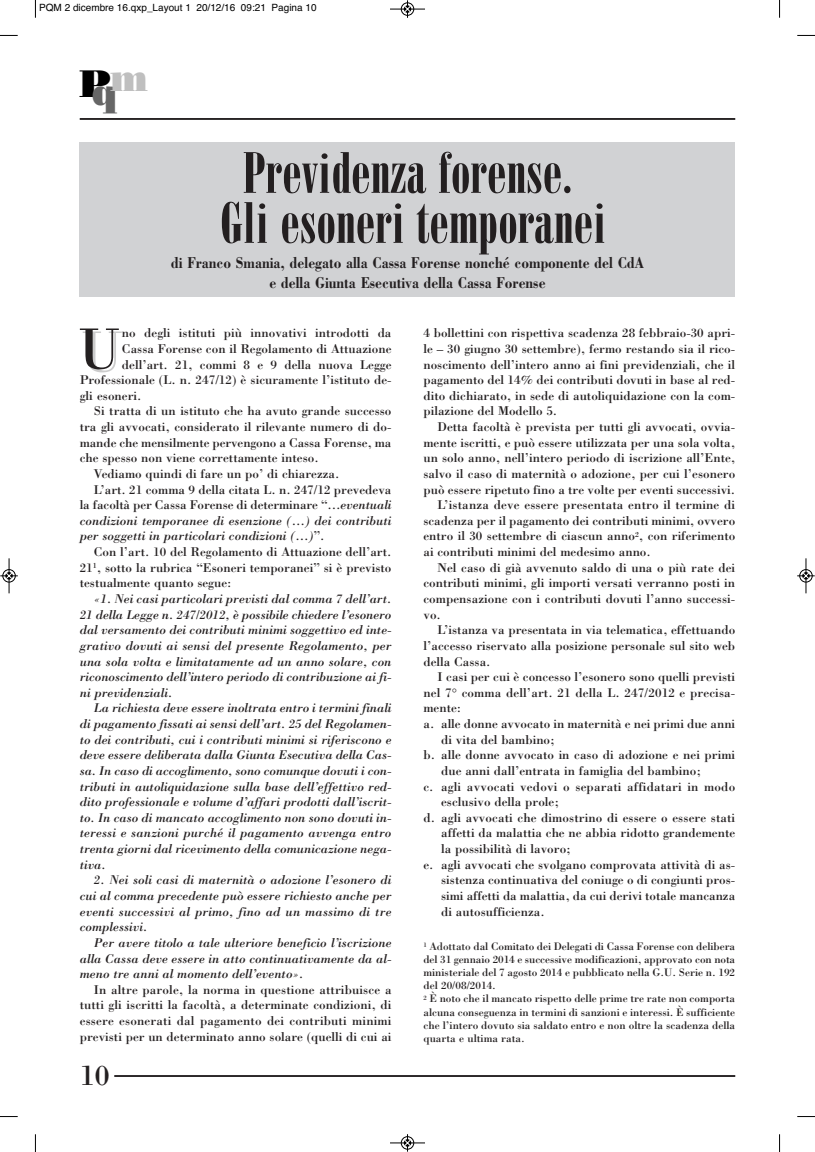
<style>
.page{position:relative;width:815px;height:1152px;background:#fff}
.page>*{position:absolute;margin:0;border:0;box-sizing:border-box;transform-origin:0 0}
.t1{font:59.88px "Bodoni";color:#231f20;scale:.94 1}
.t2{font:56.25px/50px "Bodoni Poster Compressed";color:#231f20;text-align:center;scale:1.05 1}
.t3{font:38.38px "Bodoni Poster";color:#000}
.t4{font:30px "Bodoni";color:#231f20}
.t5{font:700 16.25px/20px "Bodoni";color:#231f20;text-align:center;scale:.85 1}
.t6{font:13.12px/15.6px "Bodoni";color:#231f20;text-align:justify}
.t7{font:italic 13.12px/15.6px "Bodoni";color:#231f20;text-align:justify}
.t8{font:11.25px/13.1px "Bodoni";color:#231f20}
.t9{font:10px "Helvetica";color:#000}
.s1{color:#666}
.s2{color:#bfbfbf}
.s3{font-style:italic}
.s4{font-style:normal}
.s5{color:#2d2a29}
</style>
<div class="page">
<hr style="left:80px;top:118px;width:655px;height:2px;background:#231f20">
<hr style="left:114px;top:1075px;width:621px;height:2px;background:#231f20">
<div style="left:80px;top:142px;width:655px;height:155px;background:#d1d2d4"></div>
<svg style="left:35px;top:0;width:1px;height:18px"></svg>
<svg style="left:0;top:35px;width:18px;height:1px"></svg>
<svg style="left:779px;top:0;width:1px;height:18px"></svg>
<svg style="left:797px;top:35px;width:18px;height:1px"></svg>
<svg style="left:35px;top:1134px;width:1px;height:18px"></svg>
<svg style="left:0;top:1116px;width:18px;height:1px"></svg>
<svg style="left:779px;top:1134px;width:1px;height:18px"></svg>
<svg style="left:797px;top:1116px;width:18px;height:1px"></svg>
<div style="left:401px;top:2px;width:13px;height:14px;border:1px solid #fff;border-radius:50%"></div>
<hr style="left:390px;top:9px;width:35px;height:1px;background:#000">
<div style="left:401px;top:3px;width:13px;height:12px;border:1px solid #000;border-radius:50%"></div>
<svg style="left:404px;top:0;width:7px;height:18px"></svg>
<hr style="left:390px;top:1142px;width:35px;height:1px;background:#000">
<div style="left:401px;top:1136px;width:13px;height:13px;border:1px solid #000;border-radius:50%"></div>
<svg style="left:404px;top:1134px;width:7px;height:17px"></svg>
<div style="left:2px;top:569px;width:14px;height:13px;border:1px solid #fff;border-radius:50%"></div>
<hr style="left:9px;top:558px;width:1px;height:35px;background:#000">
<div style="left:3px;top:569px;width:12px;height:13px;border:1px solid #000;border-radius:50%"></div>
<svg style="left:0;top:572px;width:18px;height:7px"></svg>
<div style="left:799px;top:569px;width:14px;height:13px;border:1px solid #fff;border-radius:50%"></div>
<hr style="left:806px;top:558px;width:1px;height:35px;background:#000">
<div style="left:800px;top:569px;width:12px;height:13px;border:1px solid #000;border-radius:50%"></div>
<svg style="left:797px;top:572px;width:18px;height:7px"></svg>
<p class="t9" style="left:39px;top:2px;width:279px">PQM 2 dicembre 16.qxp_Layout 1 20/12/16 09:21 Pagina 10</p>
<h3 class="t3" style="left:80px;top:61px;width:70px">P<span class="s1">q</span><span class="s2">m</span></h3>
<h2 class="t2" style="left:220px;top:153px;width:370px">Previdenza forense.<br>Gli esoneri temporanei</h2>
<p class="t5" style="left:171px;top:253px;width:558px">di Franco Smania, delegato alla Cassa Forense nonché componente del CdA e della Giunta Esecutiva della Cassa Forense</p>
<h1 class="t1" style="left:79px;top:313px;width:45px">U</h1>
<p class="t6" style="left:122px;top:325px;width:271px">no degli istituti più innovativi introdotti da</p>
<p class="t6" style="left:122px;top:340px;width:271px">Cassa Forense con il Regolamento di Attuazione</p>
<p class="t6" style="left:122px;top:356px;width:271px">dell’art. 21, commi 8 e 9 della nuova Legge</p>
<p class="t6" style="left:80px;top:372px;width:313px">Professionale (L. n. 247/12) è sicuramente l’istituto de-</p>
<p class="t6" style="left:80px;top:387px;width:63px">gli esoneri.</p>
<p class="t6" style="left:94px;top:403px;width:299px">Si tratta di un istituto che ha avuto grande successo</p>
<p class="t6" style="left:80px;top:419px;width:313px">tra gli avvocati, considerato il rilevante numero di do-</p>
<p class="t6" style="left:80px;top:434px;width:313px">mande che mensilmente pervengono a Cassa Forense, ma</p>
<p class="t6" style="left:80px;top:450px;width:241px">che spesso non viene correttamente inteso.</p>
<p class="t6" style="left:94px;top:465px;width:247px">Vediamo quindi di fare un po’ di chiarezza.</p>
<p class="t6" style="left:94px;top:481px;width:299px">L’art. 21 comma 9 della citata L. n. 247/12 prevedeva</p>
<p class="t6" style="left:80px;top:497px;width:313px">la facoltà per Cassa Forense di determinare “…<span class="s3">eventuali</span></p>
<p class="t7" style="left:80px;top:512px;width:313px">condizioni temporanee di esenzione (…) dei contributi</p>
<p class="t7" style="left:80px;top:528px;width:246px">per soggetti in particolari condizioni (…)<span class="s4">”.</span></p>
<p class="t6" style="left:94px;top:544px;width:299px">Con l’art. 10 del Regolamento di Attuazione dell’art.</p>
<p class="t6" style="left:80px;top:559px;width:313px">21<sup>1</sup>, sotto la rubrica “Esoneri temporanei” si è previsto</p>
<p class="t6" style="left:80px;top:575px;width:153px">testualmente quanto segue:</p>
<p class="t7" style="left:80px;top:590px;width:313px;text-indent:14px">«1. Nei casi particolari previsti dal comma 7 dell’art.<br>21 della Legge n. 247/2012, è possibile chiedere l’esonero dal versamento dei contributi minimi soggettivo ed inte&shy;grativo dovuti ai sensi del presente Regolamento, per una sola volta e limitatamente ad un anno solare, con riconoscimento dell’intero periodo di contribuzione ai fi&shy;ni previdenziali.</p>
<p class="t7" style="left:80px;top:700px;width:313px;text-indent:14px">La richiesta deve essere inoltrata entro i termini finali di pagamento fissati ai sensi dell’art. 25 del Regolamen&shy;to dei contributi, cui i contributi minimi si riferiscono e deve essere deliberata dalla Giunta Esecutiva della Cas&shy;sa. In caso di accoglimento, sono comunque dovuti i con&shy;tributi in autoliquidazione sulla base dell’effettivo red&shy;dito professionale e volume d’affari prodotti dall’iscrit&shy;to. In caso di mancato accoglimento non sono dovuti in&shy;teressi e sanzioni purché il pagamento avvenga entro trenta giorni dal ricevimento della comunicazione nega&shy;tiva.</p>
<p class="t7" style="left:80px;top:872px;width:313px;text-indent:14px">2. Nei soli casi di maternità o adozione l’esonero di cui al comma precedente può essere richiesto anche per eventi successivi al primo, fino ad un massimo di tre complessivi.</p>
<p class="t7" style="left:80px;top:934px;width:313px;text-indent:14px">Per avere titolo a tale ulteriore beneficio l’iscrizione alla Cassa deve essere in atto continuativamente da al&shy;meno tre anni al momento dell’evento».</p>
<p class="t6" style="left:80px;top:981px;width:313px;text-indent:14px">In altre parole, la norma in questione attribuisce a tutti gli iscritti la facoltà, a determinate condizioni, di essere esonerati dal pagamento dei contributi minimi previsti per un determinato anno solare (quelli di cui ai</p>
<h3 class="t4" style="left:80px;top:1057px;width:31px">10</h3>
<p class="t6" style="left:423px;top:325px;width:313px">4 bollettini con rispettiva scadenza 28 febbraio-30 apri&shy;le – 30 giugno 30 settembre), fermo restando sia il rico&shy;noscimento dell’intero anno ai fini previdenziali, che il pagamento del 14% dei contributi dovuti in base al red&shy;dito dichiarato, in sede di autoliquidazione con la com&shy;pilazione del Modello 5.</p>
<p class="t6" style="left:438px;top:419px;width:299px">Detta facoltà è prevista per tutti gli avvocati, ovvia-</p>
<p class="t6" style="left:423px;top:434px;width:313px">mente iscritti, e può essere utilizzata per una sola volta,</p>
<p class="t6" style="left:423px;top:450px;width:313px">un solo anno, nell’intero periodo di iscrizione all’Ente,</p>
<p class="t6" style="left:423px;top:465px;width:313px">salvo il caso di maternità o adozione, per cui l’esonero</p>
<p class="t6" style="left:423px;top:481px;width:313px">può essere ripetuto fino a tre volte per eventi successivi.</p>
<p class="t6" style="left:438px;top:497px;width:299px">L’istanza deve essere presentata entro il termine di</p>
<p class="t6" style="left:423px;top:512px;width:313px">scadenza per il pagamento dei contributi minimi, ovvero</p>
<p class="t6" style="left:423px;top:528px;width:313px">entro il 30 settembre di ciascun anno<sup>2</sup>, con riferimento</p>
<p class="t6" style="left:423px;top:544px;width:229px">ai contributi minimi del medesimo anno.</p>
<p class="t6" style="left:438px;top:559px;width:299px">Nel caso di già avvenuto saldo di una o più rate dei</p>
<p class="t6" style="left:423px;top:575px;width:313px">contributi minimi, gli importi versati verranno posti in</p>
<p class="t6" style="left:423px;top:590px;width:313px">compensazione con i contributi dovuti l’anno successi-</p>
<p class="t6" style="left:423px;top:606px;width:19px">vo.</p>
<p class="t6" style="left:438px;top:622px;width:299px">L’istanza va presentata in via telematica, effettuando</p>
<p class="t6" style="left:423px;top:637px;width:313px">l’accesso riservato alla posizione personale sul sito web</p>
<p class="t6" style="left:423px;top:653px;width:69px">della Cassa.</p>
<p class="t6" style="left:438px;top:669px;width:299px">I casi per cui è concesso l’esonero sono quelli previsti</p>
<p class="t6" style="left:423px;top:684px;width:313px">nel 7° comma dell’art. 21 della L. 247/2012 e precisa-</p>
<p class="t6" style="left:423px;top:700px;width:39px">mente:</p>
<p class="t6" style="left:423px;top:715px;width:313px">a. alle donne avvocato in maternità e nei primi due anni</p>
<p class="t6" style="left:441px;top:731px;width:115px">di vita del bambino;</p>
<p class="t6" style="left:423px;top:747px;width:313px">b. alle donne avvocato in caso di adozione e nei primi</p>
<p class="t6" style="left:441px;top:762px;width:261px">due anni dall’entrata in famiglia del bambino;</p>
<p class="t6" style="left:423px;top:778px;width:313px">c. agli avvocati vedovi o separati affidatari in modo</p>
<p class="t6" style="left:441px;top:794px;width:119px">esclusivo della prole;</p>
<p class="t6" style="left:423px;top:809px;width:313px">d. agli avvocati che dimostrino di essere o essere stati</p>
<p class="t6" style="left:441px;top:825px;width:296px">affetti da malattia che ne abbia ridotto grandemente</p>
<p class="t6" style="left:441px;top:840px;width:131px">la possibilità di lavoro;</p>
<p class="t6" style="left:423px;top:856px;width:313px">e. agli avvocati che svolgano comprovata attività di as-</p>
<p class="t6" style="left:441px;top:872px;width:296px">sistenza continuativa del coniuge o di congiunti pros-</p>
<p class="t6" style="left:441px;top:887px;width:296px">simi affetti da malattia, da cui derivi totale mancanza</p>
<p class="t6" style="left:441px;top:903px;width:105px">di autosufficienza.</p>
<p class="t8" style="left:423px;top:939px;width:313px"><sup>1</sup> <span class="s5">Adottato</span> dal Comitato dei Delegati di Cassa Forense con delibera del 31 gennaio 2014 e successive modificazioni, approvato con nota ministeriale del 7 agosto 2014 e pubblicato nella G.U. Serie n. 192 del 20/08/2014.<br><sup>2</sup> È noto che il mancato rispetto delle prime tre rate non comporta alcuna conseguenza in termini di sanzioni e interessi. È sufficiente che l’intero dovuto sia saldato entro e non oltre la scadenza della quarta e ultima rata.</p>
</div>
